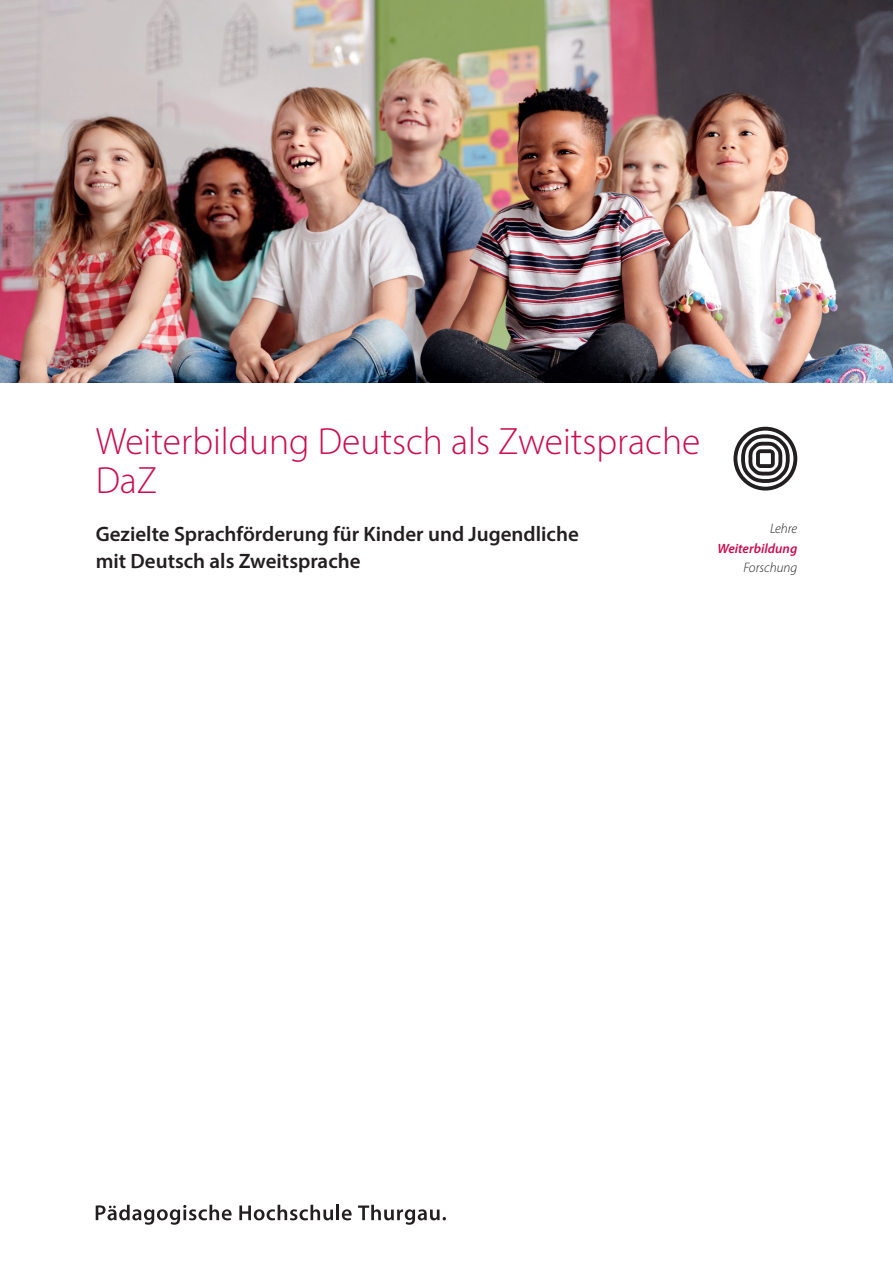
<style>
.page{position:relative;width:893px;height:1263px;background:#fff}
.page>*{position:absolute;margin:0;border:0;box-sizing:border-box;transform-origin:0 0}
.t1{font:300 37.5px/39px "Myriad Pro";color:#cc0d4d}
.t2{font:600 21px/27px "Myriad Pro";color:#231f20}
.t3{font:italic 300 13.5px "Myriad Pro";color:#231f20}
.t4{font:italic 600 13.5px "Myriad Pro";color:#cc0d4d}
</style>
<div class="page">
<svg style="left:733px;top:427px;width:64px;height:63px"></svg>
<svg style="left:96px;top:1205px;width:136px;height:20px"></svg>
<svg style="left:239px;top:1205px;width:94px;height:15px"></svg>
<hr style="left:336px;top:1205px;width:3px;height:15px;background:#231f20">
<svg style="left:342px;top:1209px;width:10px;height:11px"></svg>
<svg style="left:358px;top:1205px;width:88px;height:20px"></svg>
<img style="left:0;top:0;width:893px;height:383px">
<h1 class="t1" style="left:96px;top:422px;width:606px">Weiterbildung Deutsch als Zweitsprache<br>DaZ</h1>
<p class="t2" style="left:96px;top:520px;width:485px">Gezielte Sprachförderung für Kinder und Jugendliche mit Deutsch als Zweitsprache</p>
<p class="t3" style="left:770px;top:521px;width:29px">Lehre</p>
<p class="t4" style="left:717px;top:539px;width:81px">Weiterbildung</p>
<p class="t3" style="left:743px;top:560px;width:55px">Forschung</p>
</div>
